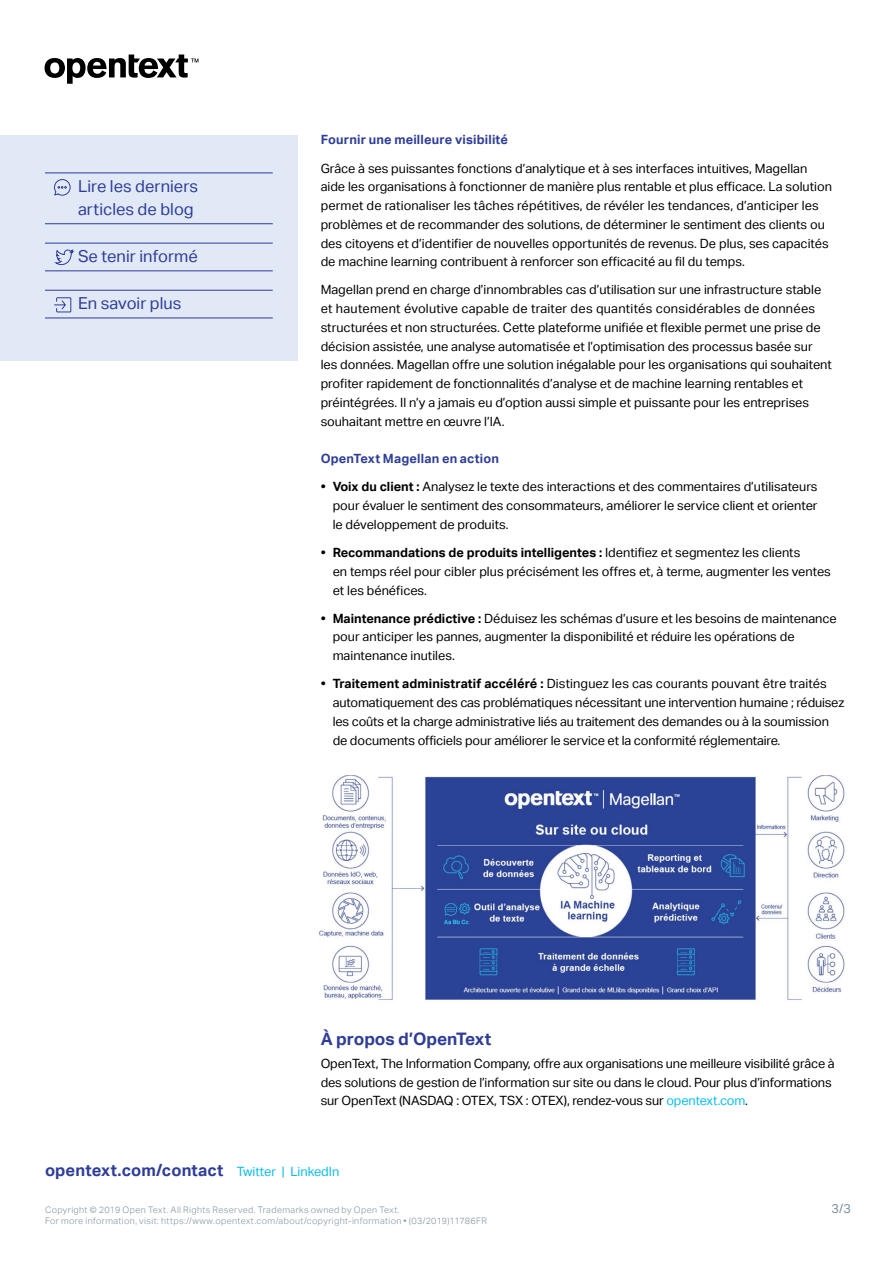
<style>
.page{position:relative;width:893px;height:1263px;background:#fff}
.page>*{position:absolute;margin:0;border:0;box-sizing:border-box;transform-origin:0 0}
.t1{font:700 17.25px "Aktiv Grotesk";letter-spacing:-.005em;color:#2e3d98}
.t2{font:16.5px/23.1px "Aktiv Grotesk";color:#2e3d98}
.t3{font:700 16.5px "Aktiv Grotesk";letter-spacing:.005em;color:#2e3d98}
.t4{font:12.75px/18.8px "Aktiv Grotesk";color:#000}
.t5{font:700 12.75px "Aktiv Grotesk";letter-spacing:.015em;color:#2e3d98}
.t6{font:12.75px "Aktiv Grotesk";color:#09bcef}
.t7{font:12.75px "Aktiv Grotesk";color:#7e929f}
.t8{font:300 9px "Aktiv Grotesk";letter-spacing:.04em;color:#7e929f}
.s1{font-weight:700}
.s2{color:#09bcef}
</style>
<div class="page">
<svg style="left:45px;top:55px;width:153px;height:29px"></svg>
<img style="left:319px;top:775px;width:526px;height:225px">
<div style="left:0;top:135px;width:297px;height:225px;background:#e1e8f6"></div>
<hr style="left:45px;top:173px;width:228px;height:1px;background:#2e3d98">
<hr style="left:45px;top:223px;width:228px;height:1px;background:#2e3d98">
<hr style="left:45px;top:243px;width:228px;height:1px;background:#2e3d98">
<hr style="left:45px;top:270px;width:228px;height:1px;background:#2e3d98">
<hr style="left:45px;top:290px;width:228px;height:1px;background:#2e3d98">
<hr style="left:45px;top:318px;width:228px;height:1px;background:#2e3d98">
<svg style="left:54px;top:179px;width:17px;height:17px"></svg>
<svg style="left:54px;top:249px;width:20px;height:17px"></svg>
<svg style="left:54px;top:297px;width:18px;height:16px"></svg>
<p class="t2" style="left:78px;top:175px;width:122px">Lire les derniers articles de blog</p>
<p class="t2" style="left:78px;top:245px;width:121px">Se tenir informé</p>
<p class="t2" style="left:78px;top:292px;width:105px">En savoir plus</p>
<p class="t5" style="left:321px;top:133px;width:189px">Fournir une meilleure visibilité</p>
<p class="t4" style="left:321px;top:159px;width:513px">Grâce à ses puissantes fonctions d’analytique et à ses interfaces intuitives, Magellan aide les organisations à fonctionner de manière plus rentable et plus efficace. La solution permet de rationaliser les tâches répétitives, de révéler les tendances, d’anticiper les problèmes et de recommander des solutions, de déterminer le sentiment des clients ou des citoyens et d’identifier de nouvelles opportunités de revenus. De plus, ses capacités de machine learning contribuent à renforcer son efficacité au fil du temps.</p>
<p class="t4" style="left:321px;top:281px;width:513px">Magellan prend en charge d’innombrables cas d’utilisation sur une infrastructure stable et hautement évolutive capable de traiter des quantités considérables de données structurées et non structurées. Cette plateforme unifiée et flexible permet une prise de décision assistée, une analyse automatisée et l’optimisation des processus basée sur les données. Magellan offre une solution inégalable pour les organisations qui souhaitent profiter rapidement de fonctionnalités d’analyse et de machine learning rentables et préintégrées. Il n’y a jamais eu d’option aussi simple et puissante pour les entreprises souhaitant mettre en œuvre l’IA.</p>
<p class="t5" style="left:321px;top:451px;width:180px">OpenText Magellan en action</p>
<p class="t4" style="left:333px;top:478px;width:486px;text-align:justify;text-indent:-12px"><span class="s1">• Voix du client :</span> Analysez le texte des interactions et des commentaires d’utilisateurs pour évaluer le sentiment des consommateurs, améliorer le service client et orienter le développement de produits.</p>
<p class="t4" style="left:333px;top:543px;width:500px;text-indent:-12px"><span class="s1">• Recommandations de produits intelligentes :</span> Identifiez et segmentez les clients<br>en temps réel pour cibler plus précisément les offres et, à terme, augmenter les ventes et les bénéfices.</p>
<p class="t4" style="left:333px;top:609px;width:506px;text-indent:-12px"><span class="s1">• Maintenance prédictive :</span> Déduisez les schémas d’usure et les besoins de maintenance pour anticiper les pannes, augmenter la disponibilité et réduire les opérations de maintenance inutiles.</p>
<p class="t4" style="left:333px;top:674px;width:513px;text-indent:-12px"><span class="s1">• Traitement administratif accéléré :</span> Distinguez les cas courants pouvant être traités automatiquement des cas problématiques nécessitant une intervention humaine ; réduisez les coûts et la charge administrative liés au traitement des demandes ou à la soumission de documents officiels pour améliorer le service et la conformité réglementaire.</p>
<h1 class="t1" style="left:321px;top:1028px;width:172px">À propos d’OpenText</h1>
<p class="t4" style="left:321px;top:1054px;width:516px">OpenText, The Information Company, offre aux organisations une meilleure visibilité grâce à des solutions de gestion de l’information sur site ou dans le cloud. Pour plus d’informations sur OpenText (NASDAQ : OTEX, TSX : OTEX), rendez-vous sur <span class="s2">opentext.com</span>.</p>
<p class="t3" style="left:45px;top:1160px;width:180px">opentext.com/contact</p>
<p class="t6" style="left:237px;top:1164px;width:104px">Twitter | LinkedIn</p>
<p class="t8" style="left:45px;top:1205px;width:356px">Copyright © 2019 Open Text. All Rights Reserved. Trademarks owned by Open Text.</p>
<p class="t7" style="left:832px;top:1201px;width:21px">3/3</p>
<p class="t8" style="left:45px;top:1215px;width:444px">For more information, visit: https://www.opentext.com/about/copyright-information • (03/2019)11786FR</p>
</div>
